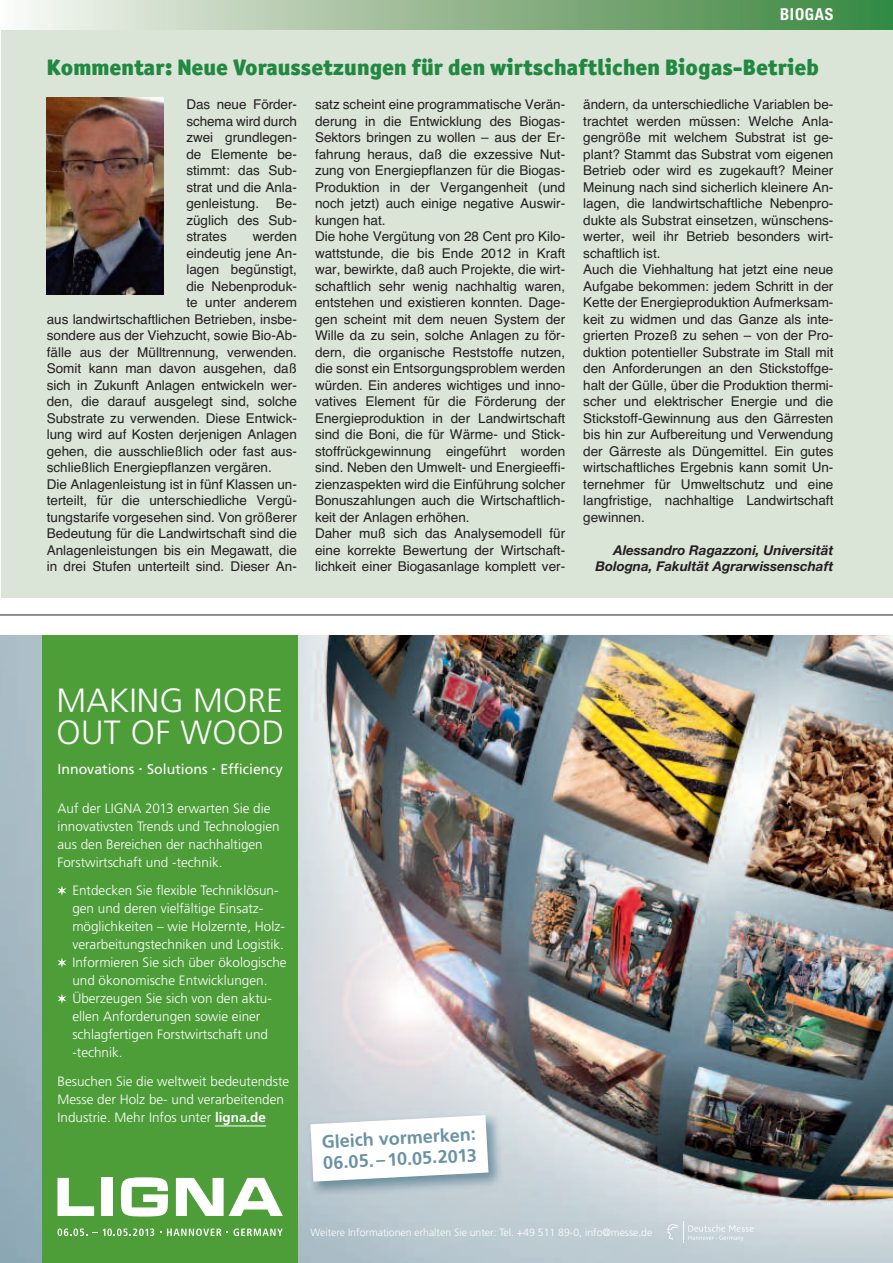
<style>
.page{position:relative;width:893px;height:1263px;background:#fff}
.page>*{position:absolute;margin:0;border:0;box-sizing:border-box;transform-origin:0 0}
.t1{font:33.6px/32.1px "Frutiger LT Std Light+LNEJJZ";color:#fff}
.t2{font:22.5px "Officina San ITC Black OS";color:#218841}
.t3{font:18px/21px "Frutiger LT Std Bold+UOOZQD";color:#6a92a5}
.t4{font:700 condensed 16.5px "Helvetica Neue";letter-spacing:.05em;color:#fff}
.t5{font:14.1px "Frutiger LT Std Roman+OILXQF";color:#fff}
.t6{font:13.5px/16.5px "Helvetica";color:#231f20}
.t7{font:13.5px/18px "Frutiger LT Std Light+LNEJJZ";color:#fff}
.t8{font:italic 700 13.5px/16.5px "Helvetica Neue";color:#231f20;text-align:right}
.t9{font:10.5px "Frutiger LT Std Light+LNEJJZ";color:#fff}
.s1{font-family:"Frutiger LT Std Bold+UOOZQD"}
</style>
<div class="page">
<div style="left:1px;top:29px;width:892px;height:568px;background:#dbe5d7"></div>
<img style="left:47px;top:97px;width:117px;height:197px">
<div style="left:0;top:0;width:893px;height:30px;background:linear-gradient(to right,#f8f4f0,#37823a)"></div>
<hr style="left:0;top:615px;width:893px;height:1px;background:#231f20">
<img style="left:1px;top:635px;width:892px;height:628px">
<div style="left:43px;top:635px;width:255px;height:628px;background:#4d9d39"></div>
<hr style="left:215px;top:1125px;width:51px;height:1px;background:#fff">
<svg style="left:57px;top:885px;width:9px;height:11px"></svg>
<svg style="left:57px;top:957px;width:9px;height:11px"></svg>
<svg style="left:57px;top:993px;width:9px;height:11px"></svg>
<svg style="left:57px;top:1178px;width:37px;height:38px"></svg>
<div style="left:102px;top:1178px;width:11px;height:38px;background:#fff"></div>
<svg style="left:121px;top:1177px;width:47px;height:39px"></svg>
<svg style="left:176px;top:1178px;width:107px;height:38px"></svg>
<svg style="left:58px;top:1228px;width:39px;height:8px"></svg>
<svg style="left:103px;top:1228px;width:51px;height:8px"></svg>
<svg style="left:167px;top:1228px;width:54px;height:8px"></svg>
<svg style="left:227px;top:1228px;width:56px;height:8px"></svg>
<img style="left:307px;top:1112px;width:197px;height:85px">
<svg style="left:310px;top:1115px;width:178px;height:66px"></svg>
<svg style="left:667px;top:1221px;width:86px;height:22px;background:#ced8dd"></svg>
<p class="t4" style="left:780px;top:9px;width:55px">BIOGAS</p>
<h2 class="t2" style="left:47px;top:60px;width:774px">Kommentar: Neue Voraussetzungen für den wirtschaftlichen Biogas-Betrieb</h2>
<p class="t6" style="left:186px;top:96px;width:112px;text-align:justify">Das neue Förder&shy;schema wird durch zwei grundlegen&shy;de Elemente be&shy;stimmt: das Sub&shy;strat und die Anla&shy;genleistung. Be&shy;züglich des Sub&shy;strates</p>
<p class="t6" style="left:253px;top:228px;width:46px">werden</p>
<p class="t6" style="left:186px;top:245px;width:112px">eindeutig jene An-</p>
<p class="t6" style="left:186px;top:261px;width:112px">lagen begünstigt,</p>
<p class="t6" style="left:186px;top:278px;width:112px">die Nebenproduk-</p>
<p class="t6" style="left:186px;top:294px;width:112px">te unter anderem</p>
<p class="t6" style="left:47px;top:311px;width:252px">aus landwirtschaftlichen Betrieben, insbe-</p>
<p class="t6" style="left:47px;top:327px;width:252px">sondere aus der Viehzucht, sowie Bio-Ab-</p>
<p class="t6" style="left:47px;top:344px;width:252px">fälle aus der Mülltrennung, verwenden.</p>
<p class="t6" style="left:47px;top:360px;width:252px">Somit kann man davon ausgehen, daß</p>
<p class="t6" style="left:47px;top:377px;width:252px">sich in Zukunft Anlagen entwickeln wer-</p>
<p class="t6" style="left:47px;top:393px;width:252px">den, die darauf ausgelegt sind, solche</p>
<p class="t6" style="left:47px;top:410px;width:252px">Substrate zu verwenden. Diese Entwick-</p>
<p class="t6" style="left:47px;top:426px;width:252px">lung wird auf Kosten derjenigen Anlagen</p>
<p class="t6" style="left:47px;top:443px;width:252px">gehen, die ausschließlich oder fast aus-</p>
<p class="t6" style="left:47px;top:459px;width:227px">schließlich Energiepflanzen vergären.</p>
<p class="t6" style="left:47px;top:476px;width:252px">Die Anlagenleistung ist in fünf Klassen un-</p>
<p class="t6" style="left:47px;top:492px;width:252px">terteilt, für die unterschiedliche Vergü-</p>
<p class="t6" style="left:47px;top:509px;width:252px">tungstarife vorgesehen sind. Von größerer</p>
<p class="t6" style="left:47px;top:525px;width:252px">Bedeutung für die Landwirtschaft sind die</p>
<p class="t6" style="left:47px;top:542px;width:252px">Anlagenleistungen bis ein Megawatt, die</p>
<p class="t6" style="left:47px;top:558px;width:252px">in drei Stufen unterteilt sind. Dieser An-</p>
<p class="t6" style="left:315px;top:96px;width:252px">satz scheint eine programmatische Verän&shy;derung in die Entwicklung des Biogas-Sektors bringen zu wollen – aus der Er&shy;fahrung heraus, daß die exzessive Nut&shy;zung von Energiepflanzen für die Biogas-Produktion in der Vergangenheit (und noch jetzt) auch einige negative Auswir&shy;kungen hat.<br>Die hohe Vergütung von 28 Cent pro Kilo&shy;wattstunde, die bis Ende 2012 in Kraft war, bewirkte, daß auch Projekte, die wirt&shy;schaftlich sehr wenig nachhaltig waren, entstehen und existieren konnten. Dage&shy;gen scheint mit dem neuen System der Wille da zu sein, solche Anlagen zu för&shy;dern, die organische Reststoffe nutzen, die sonst ein Entsorgungsproblem werden würden. Ein anderes wichtiges und inno&shy;vatives Element für die Förderung der Energieproduktion in der Landwirtschaft sind die Boni, die für Wärme- und Stick&shy;stoffrückgewinnung eingeführt worden sind. Neben den Umwelt- und Energieeffi&shy;zienzaspekten wird die Einführung solcher Bonuszahlungen auch die Wirtschaftlich&shy;keit der Anlagen erhöhen.<br>Daher muß sich das Analysemodell für eine korrekte Bewertung der Wirtschaft&shy;lichkeit einer Biogasanlage komplett ver-</p>
<p class="t6" style="left:583px;top:96px;width:252px">ändern, da unterschiedliche Variablen be&shy;trachtet werden müssen: Welche Anla&shy;gengröße mit welchem Substrat ist ge&shy;plant? Stammt das Substrat vom eigenen Betrieb oder wird es zugekauft? Meiner Meinung nach sind sicherlich kleinere An&shy;lagen, die landwirtschaftliche Nebenpro&shy;dukte als Substrat einsetzen, wünschens&shy;werter, weil ihr Betrieb besonders wirt&shy;schaftlich ist.<br>Auch die Viehhaltung hat jetzt eine neue Aufgabe bekommen: jedem Schritt in der Kette der Energieproduktion Aufmerksam&shy;keit zu widmen und das Ganze als inte&shy;grierten Prozeß zu sehen – von der Pro&shy;duktion potentieller Substrate im Stall mit den Anforderungen an den Stickstoffge&shy;halt der Gülle, über die Produktion thermi&shy;scher und elektrischer Energie und die Stickstoff-Gewinnung aus den Gärresten bis hin zur Aufbereitung und Verwendung der Gärreste als Düngemittel. Ein gutes wirtschaftliches Ergebnis kann somit Un&shy;ternehmer für Umweltschutz und eine langfristige, nachhaltige Landwirtschaft gewinnen.</p>
<p class="t8" style="left:595px;top:543px;width:239px">Alessandro Ragazzoni, Universität<br>Bologna, Fakultät Agrarwissenschaft</p>
<h1 class="t1" style="left:57px;top:687px;width:229px">MAKING MORE<br>OUT OF WOOD</h1>
<p class="t5" style="left:57px;top:763px;width:227px">Innovations <sup>.</sup> Solutions <sup>.</sup> Efficiency</p>
<p class="t7" style="left:57px;top:800px;width:224px">Auf der LIGNA 2013 erwarten Sie die innovativsten Trends und Technologien aus den Bereichen der nachhaltigen Forstwirtschaft und -technik.</p>
<p class="t7" style="left:72px;top:882px;width:216px">Entdecken Sie flexible Technik lösun&shy;gen und deren vielfältige Einsatz&shy;möglichkeiten – wie Holzernte, Holz&shy;verarbeitungstechniken und Logistik.<br>Informieren Sie sich über ökologische und ökonomische Entwicklungen.<br>Überzeugen Sie sich von den aktu&shy;ellen Anforderungen sowie einer schlagfertigen Forstwirtschaft und -technik.</p>
<p class="t7" style="left:57px;top:1073px;width:233px">Besuchen Sie die weltweit bedeutendste<br>Messe der Holz be- und verarbeitenden<br>Industrie. Mehr Infos unter <span class="s1">ligna.de</span></p>
<h3 class="t3" style="left:321px;top:1133px;width:156px;rotate:-3deg">Gleich vormerken:<br>06.05. –10.05.2013</h3>
<p class="t9" style="left:310px;top:1228px;width:343px">Weitere Informationen erhalten Sie unter: Tel. +49 511 89-0, info@messe.de</p>
</div>
